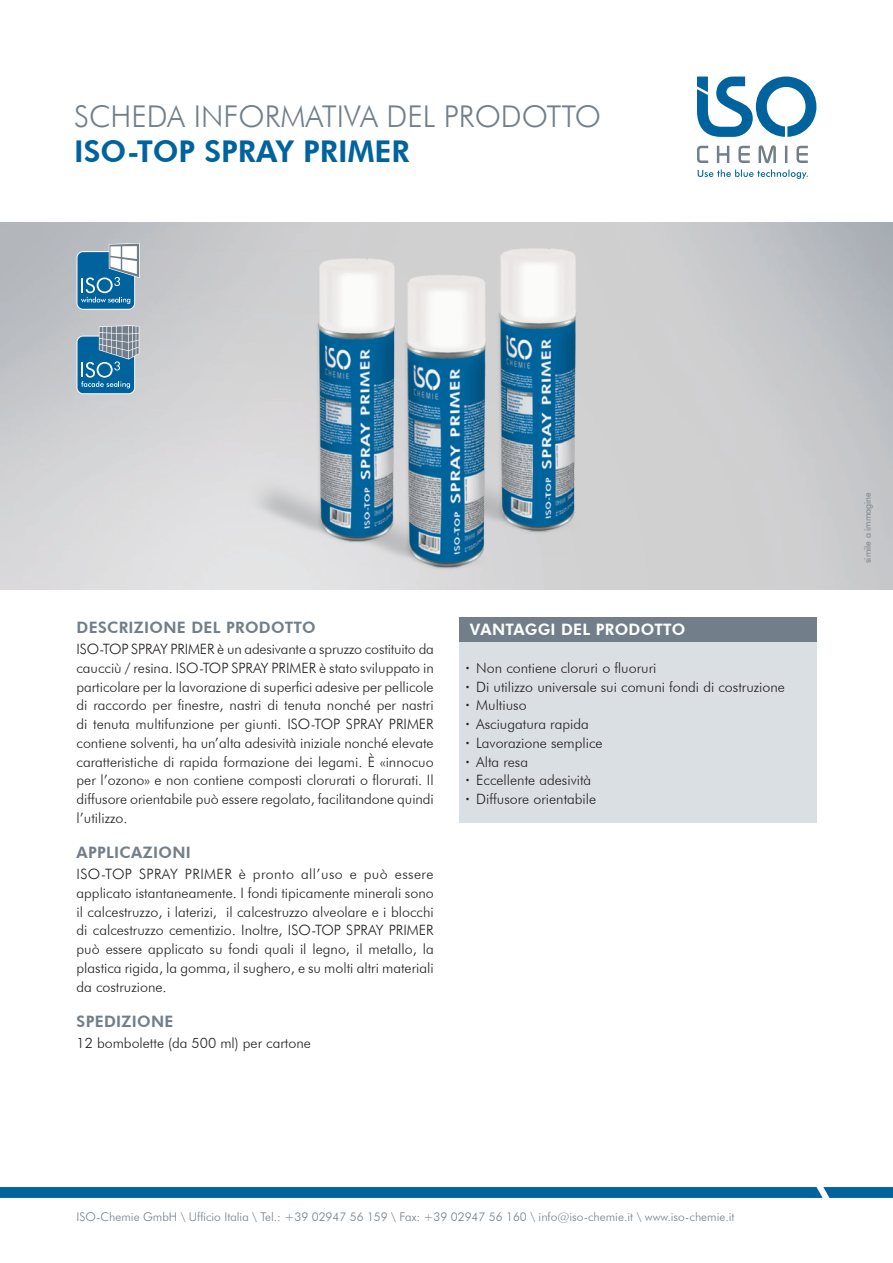
<style>
.page{position:relative;width:893px;height:1263px;background:#fff}
.page>*{position:absolute;margin:0;border:0;box-sizing:border-box;transform-origin:0 0}
.t1{font:300 30px "Futura BT";color:#727f8a}
.t2{font:800 30px "Futura BT";color:#00639e}
.t3{font:800 15.75px "Futura BT";letter-spacing:.02em;color:#727f8a}
.t4{font:800 15.75px "Futura BT";letter-spacing:.02em;color:#fff}
.t5{font:300 14.25px/18.8px "Futura BT";color:#231f20;text-align:justify}
.t6{font:300 12px "Futura BT";color:#727f8a}
.t7{font:9px "Futura BT";color:#727f8a}
.s1{font-weight:800}
</style>
<div class="page">
<img style="left:1px;top:223px;width:892px;height:366px">
<svg style="left:77px;top:243px;width:63px;height:67px;background:#5c96b8"></svg>
<svg style="left:77px;top:325px;width:62px;height:69px;background:#558cae"></svg>
<div style="left:459px;top:617px;width:357px;height:25px;background:#727f8a"></div>
<div style="left:459px;top:642px;width:357px;height:181px;background:#dadfe3"></div>
<svg style="left:0;top:1187px;width:893px;height:11px;background:#04659f"></svg>
<svg style="left:697px;top:145px;width:111px;height:18px"></svg>
<svg style="left:698px;top:169px;width:110px;height:10px"></svg>
<svg style="left:697px;top:77px;width:119px;height:60px"></svg>
<h1 class="t1" style="left:74px;top:98px;width:528px">SCHEDA INFORMATIVA DEL PRODOTTO</h1>
<h1 class="t2" style="left:74px;top:133px;width:337px">ISO-TOP SPRAY PRIMER</h1>
<p class="t3" style="left:77px;top:618px;width:241px">DESCRIZIONE DEL PRODOTTO</p>
<p class="t5" style="left:77px;top:639px;width:359px">ISO-TOP SPRAY PRIMER è un adesivante a spruzzo costituito da caucciù / resina. ISO-TOP SPRAY PRIMER è stato sviluppato in particolare per la lavorazione di superfici adesive per pellicole di raccordo per finestre, nastri di tenuta nonché per nastri di tenuta multifunzione per giunti. ISO-TOP SPRAY PRIMER contiene solventi, ha un’alta adesività iniziale nonché elevate caratteristiche di rapida formazione dei legami. È «innocuo per l’ozono» e non contiene composti clorurati o florurati. Il diffusore orientabile può essere regolato, facilitandone quindi l’utilizzo.</p>
<p class="t3" style="left:77px;top:843px;width:116px">APPLICAZIONI</p>
<p class="t5" style="left:77px;top:864px;width:359px">ISO-TOP SPRAY PRIMER è pronto all’uso e può essere applicato istantaneamente. I fondi tipicamente minerali sono il calcestruzzo, i laterizi, il calcestruzzo alveolare e i blocchi di calcestruzzo cementizio. Inoltre, ISO-TOP SPRAY PRIMER può essere applicato su fondi quali il legno, il metallo, la plastica rigida, la gomma, il sughero, e su molti altri materiali da costruzione.</p>
<p class="t3" style="left:77px;top:1012px;width:98px">SPEDIZIONE</p>
<p class="t5" style="left:77px;top:1033px;width:236px">12 bombolette (da 500 ml) per cartone</p>
<p class="t4" style="left:470px;top:620px;width:217px">VANTAGGI DEL PRODOTTO</p>
<p class="t5" style="left:466px;top:658px;width:321px;text-align:left"><span class="s1">·</span> Non contiene cloruri o fluoruri<br><span class="s1">·</span> Di utilizzo universale sui comuni fondi di costruzione <span class="s1">·</span> Multiuso<br><span class="s1">·</span> Asciugatura rapida<br><span class="s1">·</span> Lavorazione semplice<br><span class="s1">·</span> Alta resa<br><span class="s1">·</span> Eccellente adesività<br><span class="s1">·</span> Diffusore orientabile</p>
<p class="t6" style="left:77px;top:1209px;width:660px">ISO-Chemie GmbH \ Ufficio Italia \ Tel.: +39 02947 56 159 \ Fax: +39 02947 56 160 \ info@iso-chemie.it \ www.iso-chemie.it</p>
<p class="t7" style="left:862px;top:563px;width:72px;rotate:-90deg">simile a immagine</p>
</div>
